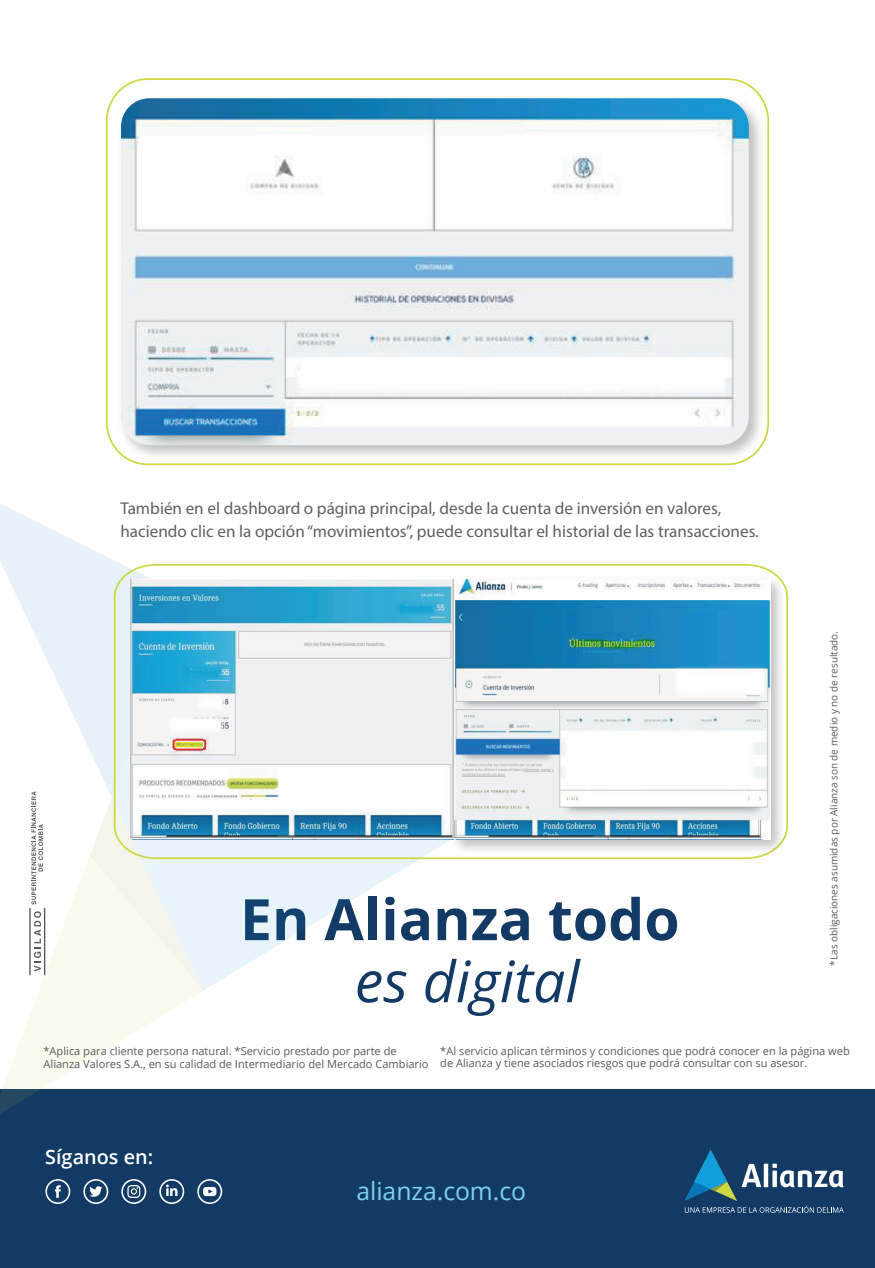
<style>
.page{position:relative;width:875px;height:1268px;background:#fff}
.page>*{position:absolute;margin:0;border:0;box-sizing:border-box;transform-origin:0 0}
.t1{font:57.14px "Open Sans";color:#133a65}
.t2{font:italic 57.14px "Open Sans";color:#133a65}
.t3{font:24.68px "Open Sans";color:#7ad2f0}
.t4{font:600 19.86px "Open Sans";color:#fff}
.t5{font:17.15px/22.8px "Myriad Pro";color:#5d6162}
.t6{font:11.03px/13.7px "Open Sans";color:#575a5b}
.t7{font:9.97px "Open Sans";color:#575a5b}
</style>
<div class="page">
<div style="left:0;top:1089px;width:875px;height:179px;background:#133a65"></div>
<svg style="left:684px;top:1150px;width:160px;height:63px"></svg>
<svg style="left:45px;top:1179px;width:25px;height:25px"></svg>
<svg style="left:83px;top:1179px;width:25px;height:25px"></svg>
<svg style="left:121px;top:1179px;width:25px;height:25px"></svg>
<svg style="left:159px;top:1179px;width:25px;height:25px"></svg>
<svg style="left:197px;top:1179px;width:25px;height:25px"></svg>
<svg style="left:0;top:990px;width:204px;height:124px"></svg>
<svg style="left:0;top:503px;width:119px;height:487px"></svg>
<svg style="left:90px;top:797px;width:22px;height:193px"></svg>
<svg style="left:112px;top:597px;width:305px;height:393px"></svg>
<img style="left:114px;top:91px;width:654px;height:374px">
<img style="left:121px;top:98px;width:628px;height:347px">
<svg style="left:113px;top:563px;width:661px;height:297px"></svg>
<img style="left:130px;top:579px;width:318px;height:260px">
<img style="left:448px;top:572px;width:341px;height:286px">
<img style="left:266px;top:327px;width:491px;height:96px">
<img style="left:645px;top:639px;width:144px;height:89px">
<img style="left:534px;top:700px;width:251px;height:119px">
<img style="left:138px;top:687px;width:115px;height:77px">
<img style="left:167px;top:664px;width:89px;height:77px">
<img style="left:153px;top:636px;width:100px;height:72px">
<img style="left:366px;top:572px;width:100px;height:72px">
<svg style="left:34px;top:911px;width:7px;height:60px"></svg>
<hr style="left:29px;top:908px;width:2px;height:67px;background:#575a5b">
<hr style="left:44px;top:908px;width:1px;height:67px;background:#575a5b">
<svg style="left:31px;top:791px;width:12px;height:114px"></svg>
<h3 class="t5" style="left:120px;top:497px;width:640px">También en el dashboard o página principal, desde la cuenta de inversión en valores, haciendo clic en la opción “movimientos”, puede consultar el historial de las transacciones.</h3>
<h1 class="t1" style="left:240px;top:880px;width:441px">En Alianza todo</h1>
<h1 class="t2" style="left:355px;top:942px;width:226px">es digital</h1>
<p class="t7" style="left:827px;top:966px;width:336px;rotate:-90deg">*Las obligaciones asumidas por Alianza son de medio y no de resultado.</p>
<p class="t6" style="left:44px;top:1043px;width:387px">*Aplica para cliente persona natural. *Servicio prestado por parte de<br>Alianza Valores S.A., en su calidad de Intermediario del Mercado Cambiario</p>
<p class="t6" style="left:440px;top:1044px;width:411px;line-height:12.3px">*Al servicio aplican términos y condiciones que podrá conocer en la página web de Alianza y tiene asociados riesgos que podrá consultar con su asesor.</p>
<h3 class="t4" style="left:45px;top:1143px;width:109px">Síganos en:</h3>
<h2 class="t3" style="left:356px;top:1174px;width:171px">alianza.com.co</h2>
</div>
